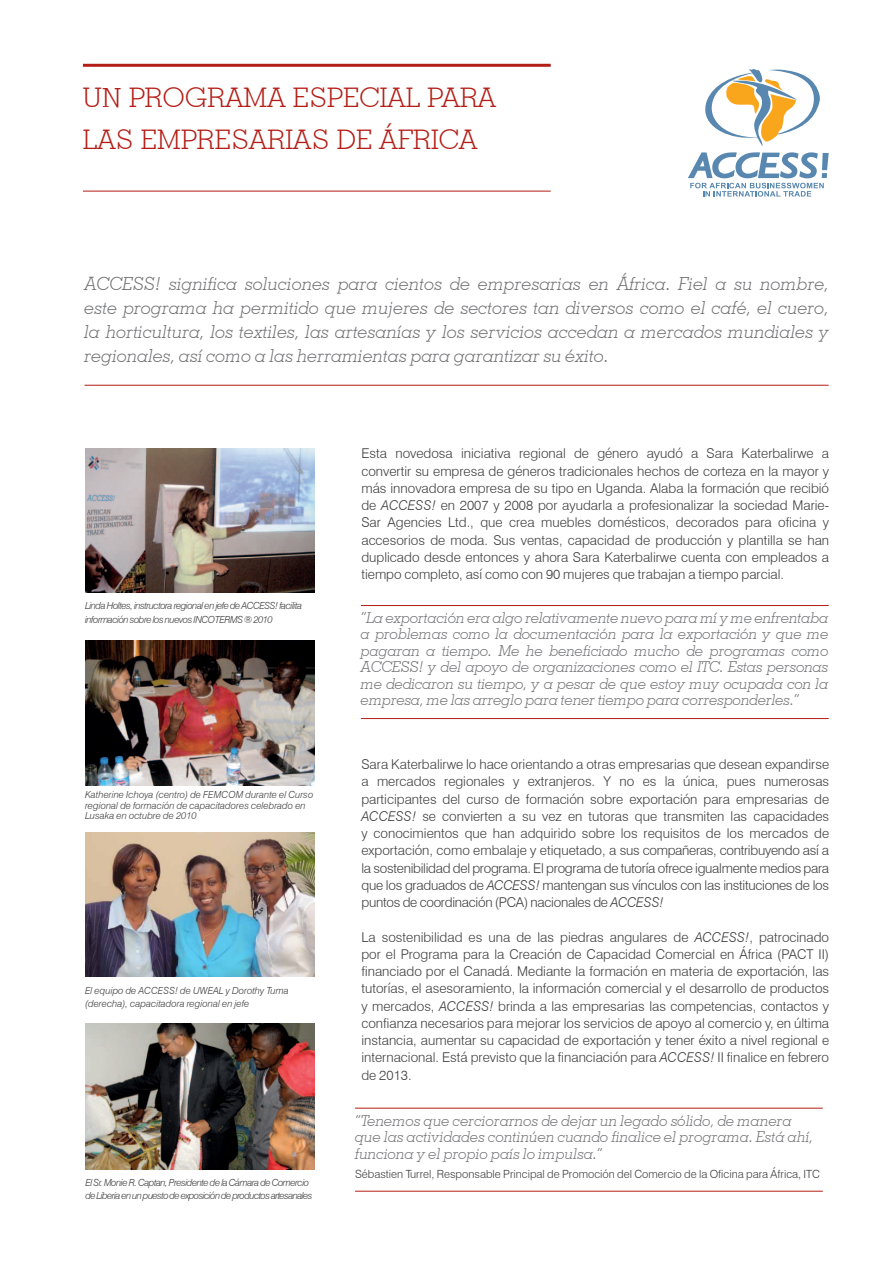
<style>
.page{position:relative;width:893px;height:1263px;background:#fff}
.page>*{position:absolute;margin:0;border:0;box-sizing:border-box;transform-origin:0 0}
.Titles{font:300 27px "Geometric Slab 703 BT";letter-spacing:.01em;color:#b41d15}
.text{font:italic 300 18px/24px "Geometric Slab 703 BT";color:#6c6d70;text-align:justify}
.t1{font:italic 300 15px/16.5px "Geometric Slab 703 BT";color:#6c6d70;text-align:justify}
.text-2{font:300 13.5px/17.2px "Swiss 721 BT";color:#3e3e3f;text-align:justify}
.t2{font:300 11.25px "Swiss 721 BT";color:#3e3e3f}
.captions{font:italic 300 9.75px/13.5px "Swiss 721 BT";letter-spacing:-.05em;color:#3e3e3f}
.captions-2{font:italic 300 9.75px/10.5px "Swiss 721 BT";color:#3e3e3f}
.s1{font-style:italic}
</style>
<div class="page">
<hr style="left:83px;top:64px;width:468px;height:3px;background:#b41d15">
<hr style="left:83px;top:191px;width:468px;height:1px;background:#b41d15">
<hr style="left:85px;top:385px;width:744px;height:1px;background:#b41d15">
<hr style="left:361px;top:605px;width:468px;height:1px;background:#b41d15">
<hr style="left:361px;top:718px;width:468px;height:1px;background:#b41d15">
<hr style="left:355px;top:1108px;width:468px;height:1px;background:#b41d15">
<hr style="left:355px;top:1191px;width:468px;height:1px;background:#b41d15">
<img style="left:85px;top:448px;width:230px;height:145px">
<img style="left:85px;top:640px;width:230px;height:145px">
<img style="left:85px;top:832px;width:230px;height:145px">
<img style="left:85px;top:1023px;width:230px;height:146px">
<svg style="left:705px;top:69px;width:115px;height:77px"></svg>
<svg style="left:688px;top:152px;width:141px;height:45px"></svg>
<p class="Titles" style="left:83px;top:81px;width:414px">UN PROGRAMA ESPECIAL PARA</p>
<p class="Titles" style="left:83px;top:123px;width:396px">LAS EMPRESARIAS DE ÁFRICA</p>
<p class="text" style="left:85px;top:272px;width:746px">ACCESS! significa soluciones para cientos de empresarias en África. Fiel a su nombre, este programa ha permitido que mujeres de sectores tan diversos como el café, el cuero, la horticultura, los textiles, las artesanías y los servicios accedan a mercados mundiales y regionales, así como a las herramientas para garantizar su éxito.</p>
<p class="captions" style="left:85px;top:599px;width:218px">Linda Holtes, instructora regional en jefe de ACCESS! facilita información sobre los nuevos INCOTERMS ® 2010</p>
<p class="captions-2" style="left:85px;top:789px;width:230px">Katherine Ichoya (centro) de FEMCOM durante el Curso regional de formación de capacitadores celebrado en<br>Lusaka en octubre de 2010</p>
<p class="captions-2" style="left:85px;top:983px;width:205px;line-height:13.5px">El equipo de ACCESS! de UWEAL y Dorothy Tuma (derecha), capacitadora regional en jefe</p>
<p class="captions" style="left:85px;top:1175px;width:229px">El Sr. Monie R. Captan, Presidente de la Cámara de Comercio de Liberia en un puesto de exposición de productos artesanales</p>
<p class="text-2" style="left:361px;top:445px;width:469px">Esta novedosa iniciativa regional de género ayudó a Sara Katerbalirwe a convertir su empresa de géneros tradicionales hechos de corteza en la mayor y más innovadora empresa de su tipo en Uganda. Alaba la formación que recibió de <span class="s1">ACCESS!</span> en 2007 y 2008 por ayudarla a profesionalizar la sociedad Marie-Sar Agencies Ltd., que crea muebles domésticos, decorados para oficina y accesorios de moda. Sus ventas, capacidad de producción y plantilla se han duplicado desde entonces y ahora Sara Katerbalirwe cuenta con empleados a tiempo completo, así como con 90 mujeres que trabajan a tiempo parcial.</p>
<p class="t1" style="left:361px;top:609px;width:469px">“La exportación era algo relativamente nuevo para mí y me enfrentaba a problemas como la documentación para la exportación y que me pagaran a tiempo. Me he beneficiado mucho de programas como ACCESS! y del apoyo de organizaciones como el ITC. Estas personas me dedicaron su tiempo, y a pesar de que estoy muy ocupada con la empresa, me las arreglo para tener tiempo para corresponderles.”</p>
<p class="text-2" style="left:361px;top:755px;width:469px">Sara Katerbalirwe lo hace orientando a otras empresarias que desean expandirse a mercados regionales y extranjeros. Y no es la única, pues numerosas participantes del curso de formación sobre exportación para empresarias de <span class="s1">ACCESS!</span> se convierten a su vez en tutoras que transmiten las capacidades y conocimientos que han adquirido sobre los requisitos de los mercados de exportación, como embalaje y etiquetado, a sus compañeras, contribuyendo así a la sostenibilidad del programa. El programa de tutoría ofrece igualmente medios para que los graduados de <span class="s1">ACCESS!</span> mantengan sus vínculos con las instituciones de los puntos de coordinación (PCA) nacionales de <span class="s1">ACCESS!</span></p>
<p class="text-2" style="left:361px;top:928px;width:469px">La sostenibilidad es una de las piedras angulares de <span class="s1">ACCESS!</span>, patrocinado por el Programa para la Creación de Capacidad Comercial en África (PACT II) financiado por el Canadá. Mediante la formación en materia de exportación, las tutorías, el asesoramiento, la información comercial y el desarrollo de productos y mercados, <span class="s1">ACCESS!</span> brinda a las empresarias las competencias, contactos y confianza necesarios para mejorar los servicios de apoyo al comercio y, en última instancia, aumentar su capacidad de exportación y tener éxito a nivel regional e internacional. Está previsto que la financiación para <span class="s1">ACCESS!</span> II finalice en febrero de 2013.</p>
<p class="t1" style="left:355px;top:1112px;width:460px;text-align:left">“Tenemos que cerciorarnos de dejar un legado sólido, de manera que las actividades continúen cuando finalice el programa. Está ahí, funciona y el propio país lo impulsa.”</p>
<p class="t2" style="left:355px;top:1167px;width:466px">Sébastien Turrel, Responsable Principal de Promoción del Comercio de la Oficina para África, ITC</p>
</div>
